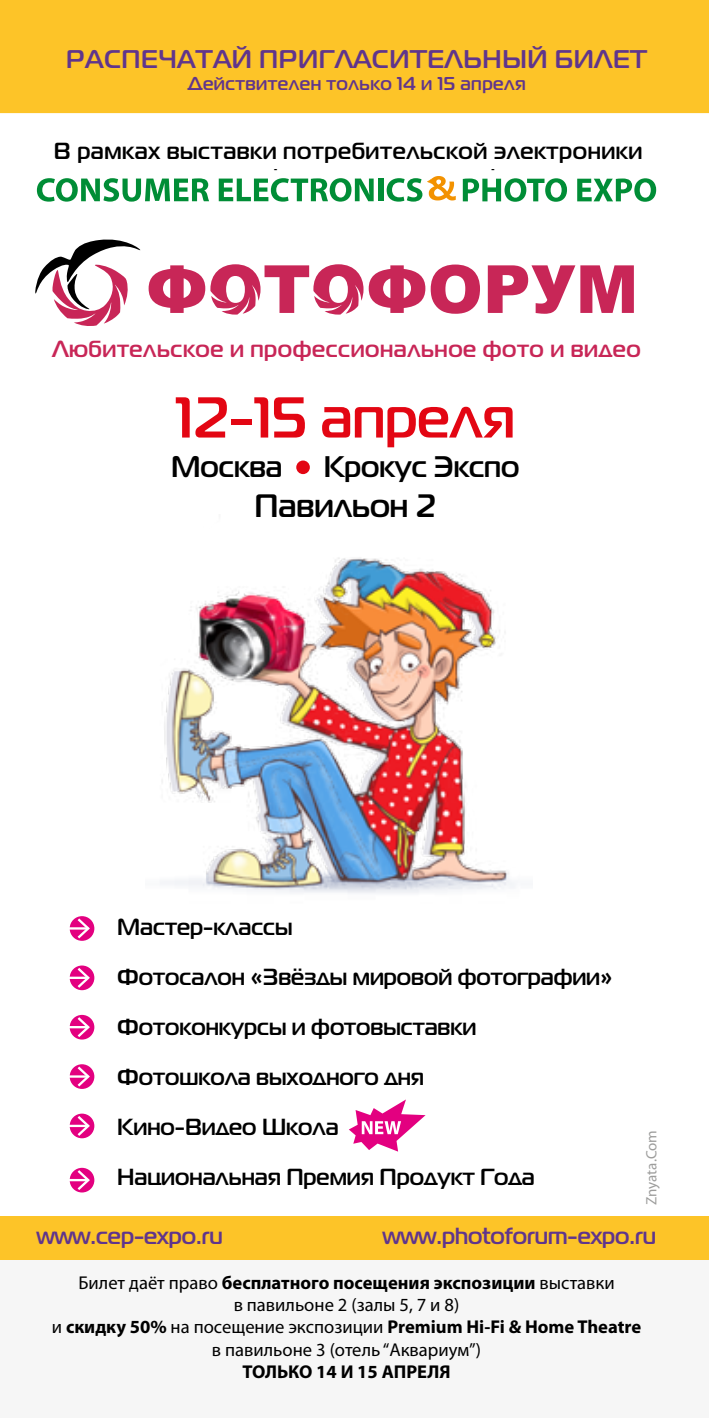
<style>
.page{position:relative;width:709px;height:1418px;background:#fff}
.page>*{position:absolute;margin:0;border:0;box-sizing:border-box;transform-origin:0 0}
.t1{font:700 57.5px "Magistral C";color:#e30613}
.t2{font:700 32.25px "Magistral C";color:#000}
.t3{font:700 29.75px "Magistral C";color:#000}
.t4{font:700 25.5px "Magistral C";letter-spacing:.155em;color:#60358c}
.t5{font:700 24.5px "Magistral C";color:#000;scale:.92 1}
.t6{font:700 23.25px/50px "Magistral C";color:#000}
.t7{font:700 23.25px "Magistral C";letter-spacing:.025em;color:#000}
.t8{font:700 23.25px "Magistral C";letter-spacing:.025em;color:#c82657}
.t9{font:700 23.25px "Magistral C";color:#60358c}
.t10{font:18.5px/22.2px "Myriad Pro";color:#000;text-align:center}
.t11{font:700 18.5px "Magistral C";letter-spacing:.025em;color:#60358c}
.t12{font:700 18.5px "Myriad Pro";color:#000}
.t13{font:15px "Myriad Pro";letter-spacing:-.005em;color:#9d9d9c}
.s1{font-weight:700}
</style>
<div class="page">
<img style="left:160px;top:557px;width:355px;height:336px">
<div style="left:0;top:1253px;width:709px;height:164px;background:#f6f6f6"></div>
<div style="left:0;top:1216px;width:709px;height:43px;background:#fdc428"></div>
<div style="left:0;top:0;width:709px;height:113px;background:#fdc428"></div>
<div style="left:296px;top:460px;width:14px;height:14px;background:#e30613;border-radius:50%"></div>
<svg style="left:37px;top:178px;width:172px;height:24px"></svg>
<svg style="left:219px;top:178px;width:154px;height:24px"></svg>
<div style="left:378px;top:178px;width:5px;height:23px;background:#008d36"></div>
<svg style="left:386px;top:176px;width:70px;height:26px"></svg>
<svg style="left:463px;top:178px;width:104px;height:24px"></svg>
<svg style="left:577px;top:178px;width:79px;height:24px"></svg>
<svg style="left:35px;top:239px;width:106px;height:87px"></svg>
<svg style="left:369px;top:264px;width:111px;height:50px"></svg>
<svg style="left:488px;top:265px;width:146px;height:49px"></svg>
<svg style="left:149px;top:264px;width:214px;height:50px"></svg>
<div style="left:70px;top:916px;width:24px;height:24px;background:#e30080;border-radius:50%"></div>
<hr style="left:61px;top:927px;width:27px;height:2px;background:#fff">
<svg style="left:75px;top:916px;width:17px;height:24px"></svg>
<div style="left:70px;top:965px;width:24px;height:25px;background:#e30080;border-radius:50%"></div>
<hr style="left:61px;top:976px;width:27px;height:3px;background:#fff">
<svg style="left:75px;top:965px;width:17px;height:25px"></svg>
<svg style="left:70px;top:1014px;width:24px;height:25px"></svg>
<hr style="left:61px;top:1026px;width:27px;height:2px;background:#fff">
<svg style="left:75px;top:1014px;width:17px;height:25px"></svg>
<div style="left:70px;top:1064px;width:24px;height:24px;background:#e30080;border-radius:50%"></div>
<hr style="left:61px;top:1075px;width:27px;height:2px;background:#fff">
<svg style="left:75px;top:1064px;width:17px;height:24px"></svg>
<svg style="left:70px;top:1113px;width:24px;height:25px"></svg>
<hr style="left:61px;top:1124px;width:27px;height:3px;background:#fff">
<svg style="left:75px;top:1113px;width:17px;height:25px"></svg>
<svg style="left:70px;top:1167px;width:24px;height:25px"></svg>
<hr style="left:61px;top:1178px;width:27px;height:3px;background:#fff">
<svg style="left:75px;top:1167px;width:17px;height:25px"></svg>
<svg style="left:349px;top:1099px;width:76px;height:52px"></svg>
<h3 class="t4" style="left:66px;top:44px;width:578px">Распечатай пр игласительный билет</h3>
<p class="t11" style="left:188px;top:73px;width:339px">Действителен только 14 и 15 апреля</p>
<p class="t7" style="left:54px;top:137px;width:590px">В рамках выставки потребительской электроники</p>
<h3 class="t5" style="left:125px;top:142px;width:484px">Выставка потребительской электроники</h3>
<p class="t8" style="left:52px;top:335px;width:590px">Любительское и профессиональное фото и видео</p>
<h1 class="t1" style="left:176px;top:383px;width:340px">12-15 апреля</h1>
<h3 class="t3" style="left:171px;top:449px;width:113px">Москва</h3>
<h3 class="t3" style="left:324px;top:449px;width:197px">Крокус Экспо</h3>
<h2 class="t2" style="left:254px;top:486px;width:183px">Павильон 2</h2>
<p class="t6" style="left:117px;top:901px;width:497px">Мастер-классы<br>Фотосалон «Звёзды мировой фотографии»<br>Фотоконкурсы и фотовыставки<br>Фотошкола выходного дня<br>Кино-Видео Школа<br>Национальная Премия Продукт Года</p>
<p class="t13" style="left:643px;top:1205px;width:77px;rotate:-90deg">Znyata.Com</p>
<p class="t9" style="left:37px;top:1221px;width:187px">www.cep-expo.ru</p>
<p class="t9" style="left:383px;top:1221px;width:275px">www.photoforum-expo.ru</p>
<p class="t10" style="left:52px;top:1271px;width:591px">Билет даёт право <span class="s1">бесплатного посещения экспозиции</span> выставки<br>в павильоне 2 (залы 5, 7 и 8)<br>и <span class="s1">скидку 50%</span> на посещение экспозиции <span class="s1">Premium Hi-Fi &amp; Home Theatre </span>в павильоне 3 (отель “Аквариум”)</p>
<p class="t12" style="left:242px;top:1361px;width:210px">ТОЛЬКО 14 И 15 АПРЕЛЯ</p>
</div>
